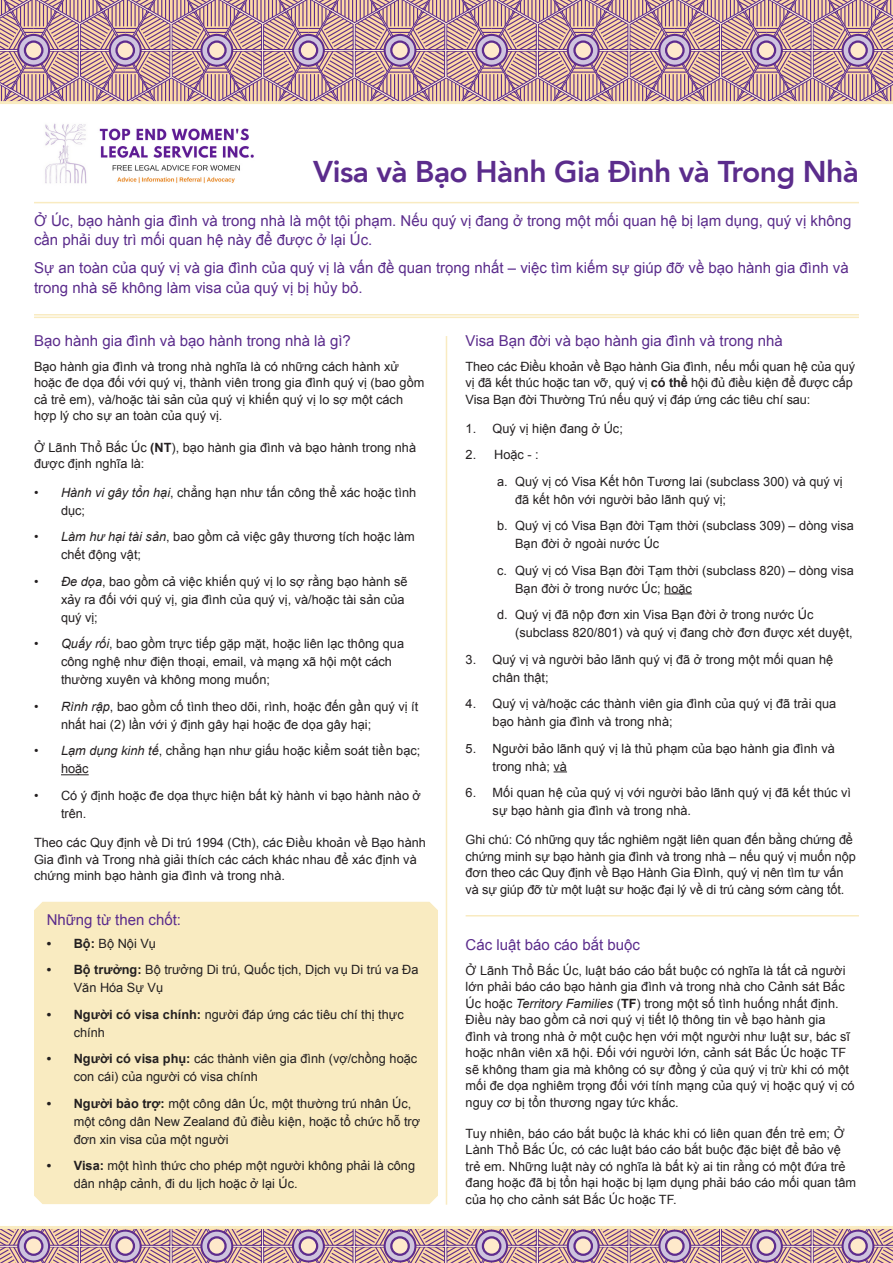
<style>
.page{position:relative;width:893px;height:1263px;background:#fff}
.page>*{position:absolute;margin:0;border:0;box-sizing:border-box;transform-origin:0 0}
.Document_name_one{font:800 30px "Avenir";letter-spacing:-.02em;color:#5b2c8c}
.Heading_Level_2{font:15px/19.5px "Arial";color:#5b2c8c}
.Body{font:12.75px/16.5px "Arial";color:#231f20}
.s1{font-weight:700}
.s2{font-style:italic}
</style>
<div class="page">
<svg style="left:61px;top:774px;width:28px;height:1px"></svg>
<div style="left:34px;top:902px;width:404px;height:302px;background:#f9ebc1"></div>
<hr style="left:34px;top:202px;width:825px;height:1px;background:#f9ebc1">
<svg style="left:664px;top:593px;width:28px;height:1px"></svg>
<svg style="left:554px;top:771px;width:13px;height:1px"></svg>
<hr style="left:466px;top:915px;width:393px;height:1px;background:#f9ebc1">
<hr style="left:34px;top:314px;width:825px;height:2px;background:#f9ebc1">
<hr style="left:34px;top:317px;width:825px;height:1px;background:#f9ebc1">
<hr style="left:446px;top:336px;width:1px;height:869px;background:#f9ebc1">
<svg style="left:0;top:1229px;width:893px;height:33px;background:#c09ca6"></svg>
<img style="left:45px;top:123px;width:209px;height:61px">
<svg style="left:0;top:0;width:893px;height:101px;background:#c29ba0"></svg>
<hr style="left:0;top:101px;width:893px;height:3px;background:#f9ebc1">
<hr style="left:0;top:1226px;width:893px;height:3px;background:#f9ebc1">
<p class="Document_name_one" style="left:313px;top:148px;width:547px">Visa và Bạo Hành Gia Đình và Trong Nhà</p>
<p class="Heading_Level_2" style="left:34px;top:211px;width:819px">Ở Úc, bạo hành gia đình và trong nhà là một tội phạm. Nếu quý vị đang ở trong một mối quan hệ bị lạm dụng, quý vị không cần phải duy trì mối quan hệ này để được ở lại Úc.</p>
<p class="Heading_Level_2" style="left:34px;top:259px;width:816px">Sự an toàn của quý vị và gia đình của quý vị là vấn đề quan trọng nhất – việc tìm kiếm sự giúp đỡ về bạo hành gia đình và trong nhà sẽ không làm visa của quý vị bị hủy bỏ.</p>
<p class="Heading_Level_2" style="left:466px;top:331px;width:319px">Visa Bạn đời và bạo hành gia đình và trong nhà</p>
<p class="Body" style="left:466px;top:358px;width:391px">Theo các Điều khoản về Bạo hành Gia đình, nếu mối quan hệ của quý vị đã kết thúc hoặc tan vỡ, quý vị <span class="s1">có thể</span> hội đủ điều kiện để được cấp<br>Visa Bạn đời Thường Trú nếu quý vị đáp ứng các tiêu chí sau:</p>
<p class="Body" style="left:466px;top:420px;width:159px">1. Quý vị hiện đang ở Úc;</p>
<p class="Body" style="left:466px;top:446px;width:75px">2. Hoặc - :</p>
<p class="Body" style="left:515px;top:472px;width:329px;line-height:18px;text-indent:-18px">a. Quý vị có Visa Kết hôn Tương lai (subclass 300) và quý vị đã kết hôn với người bảo lãnh quý vị;</p>
<p class="Body" style="left:515px;top:517px;width:340px;line-height:18px;text-indent:-18px">b. Quý vị có Visa Bạn đời Tạm thời (subclass 309) – dòng visa<br>Bạn đời ở ngoài nước Úc</p>
<p class="Body" style="left:515px;top:561px;width:340px;line-height:18px;text-indent:-18px">c. Quý vị có Visa Bạn đời Tạm thời (subclass 820) – dòng visa<br>Bạn đời ở trong nước Úc; hoặc</p>
<p class="Body" style="left:515px;top:606px;width:339px;line-height:18px;text-indent:-18px">d. Quý vị đã nộp đơn xin Visa Bạn đời ở trong nước Úc (subclass 820/801) và quý vị đang chờ đơn được xét duyệt,</p>
<p class="Body" style="left:493px;top:650px;width:342px;line-height:18px;text-indent:-27px">3. Quý vị và người bảo lãnh quý vị đã ở trong một mối quan hệ chân thật;</p>
<p class="Body" style="left:493px;top:695px;width:345px;line-height:18px;text-indent:-27px">4. Quý vị và/hoặc các thành viên gia đình của quý vị đã trải qua bạo hành gia đình và trong nhà;</p>
<p class="Body" style="left:493px;top:739px;width:344px;line-height:18px;text-indent:-27px">5. Người bảo lãnh quý vị là thủ phạm của bạo hành gia đình và trong nhà; và</p>
<p class="Body" style="left:493px;top:784px;width:360px;line-height:18px;text-indent:-27px">6. Mối quan hệ của quý vị với người bảo lãnh quý vị đã kết thúc vì sự bạo hành gia đình và trong nhà.</p>
<p class="Body" style="left:466px;top:832px;width:392px">Ghi chú: Có những quy tắc nghiêm ngặt liên quan đến bằng chứng để chứng minh sự bạo hành gia đình và trong nhà – nếu quý vị muốn nộp đơn theo các Quy định về Bạo Hành Gia Đình, quý vị nên tìm tư vấn và sự giúp đỡ từ một luật sư hoặc đại lý về di trú càng sớm càng tốt.</p>
<p class="Heading_Level_2" style="left:466px;top:935px;width:176px">Các luật báo cáo bắt buộc</p>
<p class="Body" style="left:466px;top:962px;width:390px">Ở Lãnh Thổ Bắc Úc, luật báo cáo bắt buộc có nghĩa là tất cả người lớn phải báo cáo bạo hành gia đình và trong nhà cho Cảnh sát Bắc Úc hoặc <span class="s2">Territory Families</span> (<span class="s1">TF</span>) trong một số tình huống nhất định.<br>Điều này bao gồm cả nơi quý vị tiết lộ thông tin về bạo hành gia<br>đình và trong nhà ở một cuộc hẹn với một người như luật sư, bác sĩ hoặc nhân viên xã hội. Đối với người lớn, cảnh sát Bắc Úc hoặc TF sẽ không tham gia mà không có sự đồng ý của quý vị trừ khi có một mối đe dọa nghiêm trọng đối với tính mạng của quý vị hoặc quý vị có nguy cơ bị tổn thương ngay tức khắc.</p>
<p class="Body" style="left:466px;top:1125px;width:392px">Tuy nhiên, báo cáo bắt buộc là khác khi có liên quan đến trẻ em; Ở Lành Thổ Bắc Úc, có các luật báo cáo bắt buộc đặc biệt để bảo vệ trẻ em. Những luật này có nghĩa là bất kỳ ai tin rằng có một đứa trẻ đang hoặc đã bị tổn hại hoặc bị lạm dụng phải báo cáo mối quan tâm của họ cho cảnh sát Bắc Úc hoặc TF.</p>
<p class="Heading_Level_2" style="left:34px;top:331px;width:318px">Bạo hành gia đình và bạo hành trong nhà là gì?</p>
<p class="Body" style="left:34px;top:358px;width:392px">Bạo hành gia đình và trong nhà nghĩa là có những cách hành xử hoặc đe dọa đối với quý vị, thành viên trong gia đình quý vị (bao gồm cả trẻ em), và/hoặc tài sản của quý vị khiến quý vị lo sợ một cách hợp lý cho sự an toàn của quý vị.</p>
<p class="Body" style="left:34px;top:439px;width:384px">Ở Lãnh Thổ Bắc Úc <span class="s1">(NT</span>), bạo hành gia đình và bạo hành trong nhà được định nghĩa là:</p>
<p class="Body" style="left:61px;top:483px;width:357px;line-height:18px;text-indent:-27px"><span class="s2">• Hành vi gây tổn hại</span>, chẳng hạn như tấn công thể xác hoặc tình dục;</p>
<p class="Body" style="left:61px;top:528px;width:355px;line-height:18px;text-indent:-27px"><span class="s2">• Làm hư hại tài sản</span>, bao gồm cả việc gây thương tích hoặc làm chết động vật;</p>
<p class="Body" style="left:61px;top:573px;width:348px;line-height:18px;text-indent:-27px"><span class="s2">• Đe dọa</span>, bao gồm cả việc khiến quý vị lo sợ rằng bạo hành sẽ xảy ra đối với quý vị, gia đình của quý vị, và/hoặc tài sản của quý vị;</p>
<p class="Body" style="left:61px;top:635px;width:345px;line-height:18px;text-indent:-27px"><span class="s2">• Quấy rối</span>, bao gồm trực tiếp gặp mặt, hoặc liên lạc thông qua công nghệ như điện thoại, email, và mạng xã hội một cách thường xuyên và không mong muốn;</p>
<p class="Body" style="left:61px;top:698px;width:359px;line-height:18px;text-indent:-27px"><span class="s2">• Rình rập</span>, bao gồm cố tình theo dõi, rình, hoặc đến gần quý vị ít nhất hai (2) lần với ý định gây hại hoặc đe dọa gây hại;</p>
<p class="Body" style="left:61px;top:742px;width:361px;line-height:18px;text-indent:-27px"><span class="s2">• Lạm dụng kinh tế</span>, chẳng hạn như giấu hoặc kiểm soát tiền bạc; hoặc</p>
<p class="Body" style="left:61px;top:787px;width:361px;line-height:18px;text-indent:-27px">• Có ý định hoặc đe dọa thực hiện bất kỳ hành vi bạo hành nào ở trên.</p>
<p class="Body" style="left:34px;top:835px;width:393px">Theo các Quy định về Di trú 1994 (Cth), các Điều khoản về Bạo hành<br>Gia đình và Trong nhà giải thích các cách khác nhau để xác định và chứng minh bạo hành gia đình và trong nhà.</p>
<p class="Heading_Level_2" style="left:47px;top:910px;width:136px">Những từ then chốt:</p>
<p class="Body" style="left:47px;top:935px;width:111px"><span class="s1">• Bộ:</span> Bộ Nội Vụ</p>
<p class="Body" style="left:74px;top:961px;width:346px;line-height:18px;text-indent:-27px"><span class="s1">• Bộ trưởng:</span> Bộ trưởng Di trú, Quốc tịch, Dịch vụ Di trú va Đa<br>Văn Hóa Sự Vụ</p>
<p class="Body" style="left:74px;top:1005px;width:332px;line-height:18px;text-indent:-27px"><span class="s1">• Người có visa chính:</span> người đáp ứng các tiêu chí thị thực chính</p>
<p class="Body" style="left:74px;top:1050px;width:345px;line-height:18px;text-indent:-27px"><span class="s1">• Người có visa phụ:</span> các thành viên gia đình (vợ/chồng hoặc con cái) của người có visa chính</p>
<p class="Body" style="left:74px;top:1094px;width:348px;line-height:18px;text-indent:-27px"><span class="s1">• Người bảo trợ:</span> một công dân Úc, một thường trú nhân Úc, một công dân New Zealand đủ điều kiện, hoặc tổ chức hỗ trợ đơn xin visa của một người</p>
<p class="Body" style="left:74px;top:1157px;width:343px;line-height:18px;text-indent:-27px"><span class="s1">• Visa:</span> một hình thức cho phép một người không phải là công dân nhập cảnh, đi du lịch hoặc ở lại Úc.</p>
</div>
